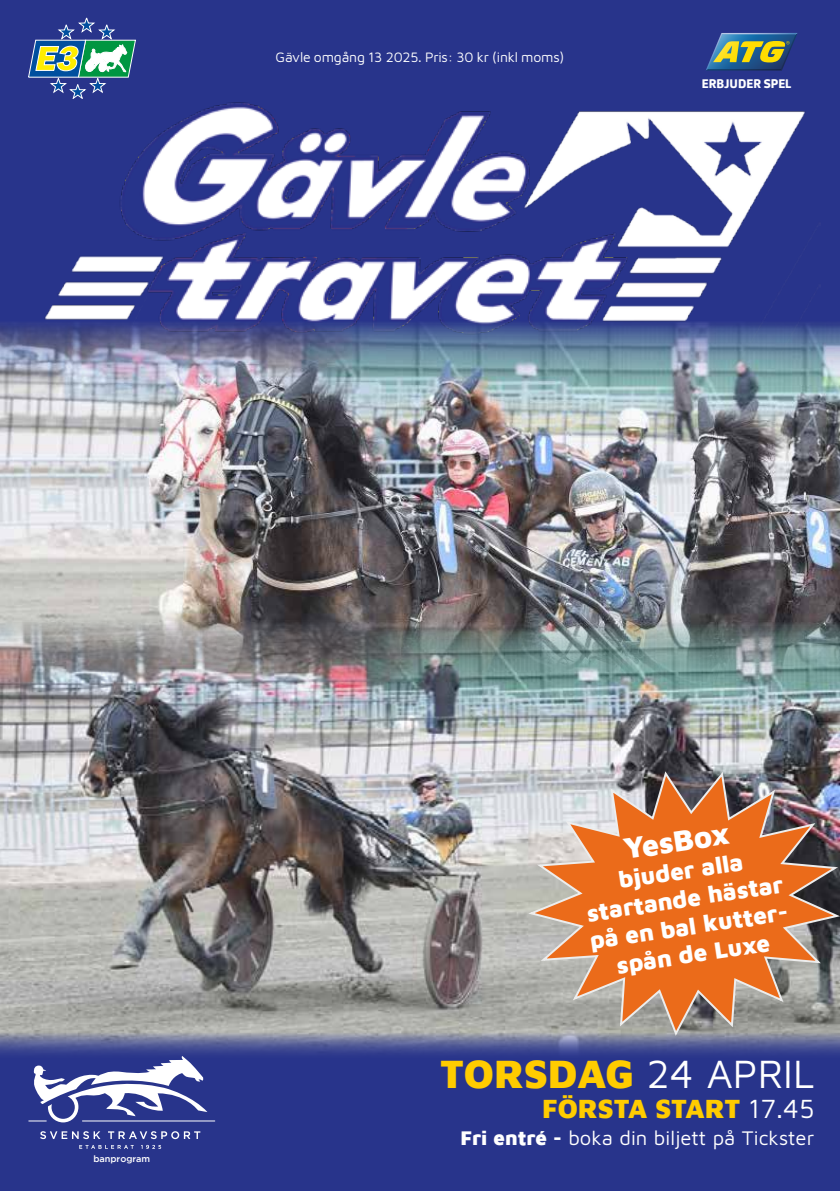
<style>
.page{position:relative;width:840px;height:1191px;background:#fff}
.page>*{position:absolute;margin:0;border:0;box-sizing:border-box;transform-origin:0 0}
.t1{font:900 40.4px "Maven Pro";color:#fc0}
.t2{font:900 30px "Maven Pro";color:#fff}
.t3{font:900 27px "Maven Pro";color:#fc0}
.t4{font:900 24px/28px "Maven Pro";color:#fff;text-align:center}
.t5{font:20.2px "Maven Pro";color:#fff}
.t6{font:14px "Maven Pro";letter-spacing:-.015em;color:#fff}
.t7{font:800 12px "ATG Text";color:#fff}
.t8{font:500 9.2px "Gotham";color:#fff}
.s1{font-weight:400;color:#fff}
.s2{font-weight:900}
</style>
<div class="page">
<div style="left:0;top:0;width:839px;height:1191px;background:#28348b"></div>
<svg style="left:28px;top:18px;width:108px;height:56px"></svg>
<svg style="left:706px;top:33px;width:91px;height:38px"></svg>
<img style="left:28px;top:74px;width:778px;height:221px">
<svg style="left:40px;top:1131px;width:160px;height:17px"></svg>
<svg style="left:28px;top:1060px;width:187px;height:62px"></svg>
<img style="left:0;top:295px;width:839px;height:297px">
<img style="left:0;top:592px;width:839px;height:468px">
<svg style="left:524px;top:769px;width:315px;height:269px;background:#c3855e"></svg>
<p class="t6" style="left:275px;top:48px;width:290px">Gävle omgång 13 2025. Pris: 30 kr (inkl moms)</p>
<p class="t7" style="left:701px;top:77px;width:91px">ERBJUDER SPEL</p>
<p class="t8" style="left:93px;top:1153px;width:58px">banprogram</p>
<p class="t2" style="left:620px;top:827px;width:108px;rotate:-8deg">YesBox</p>
<p class="t4" style="left:579px;top:869px;width:203px;rotate:-8deg">bjuder alla startande hästar på en bal kutter&shy;spån de Luxe</p>
<h1 class="t1" style="left:440px;top:1045px;width:375px">TORSDAG <span class="s1">24 APRIL</span></h1>
<p class="t3" style="left:541px;top:1089px;width:273px">FÖRSTA START <span class="s1">17.45</span></p>
<p class="t5" style="left:460px;top:1124px;width:355px"><span class="s2">Fri entré -</span> boka din biljett på Tickster</p>
</div>
